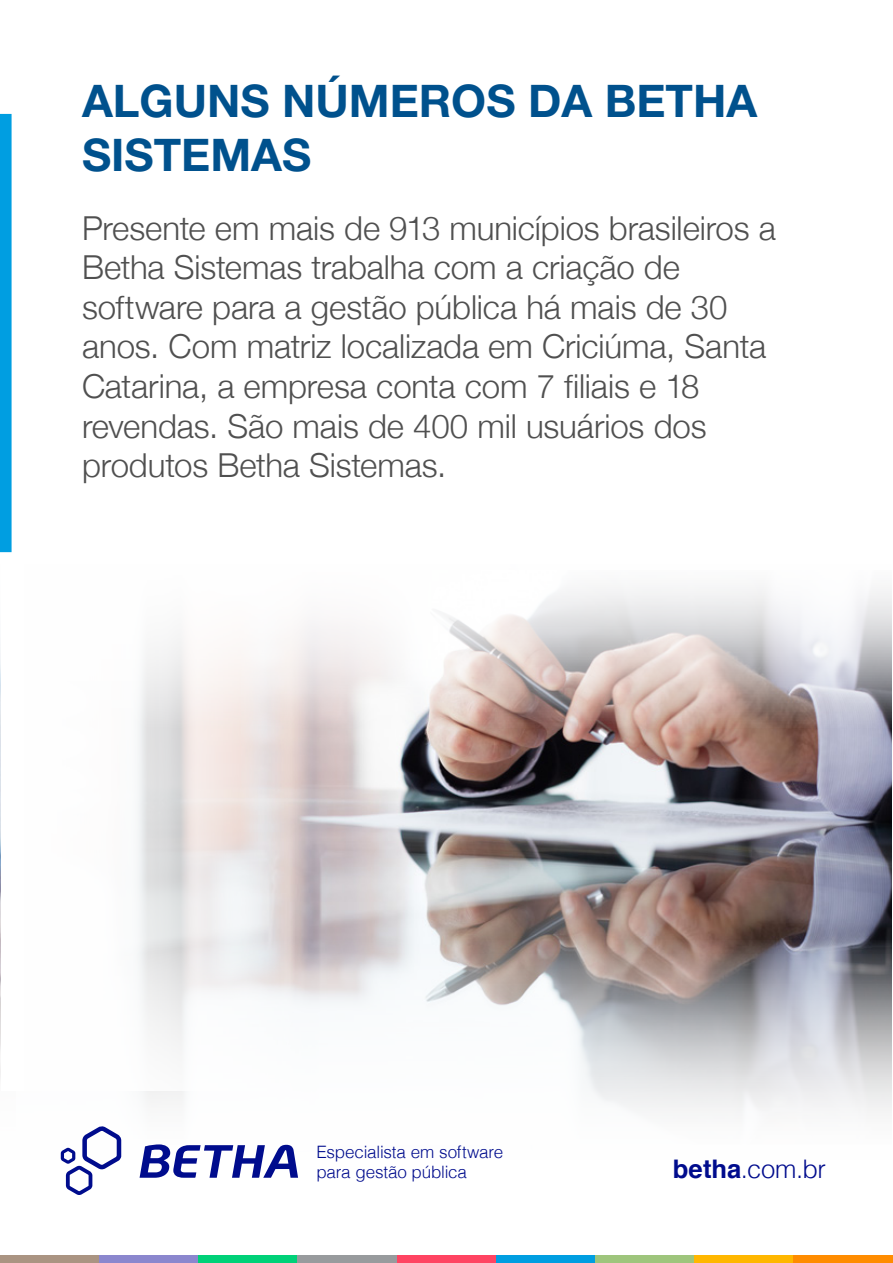
<style>
.page{position:relative;width:893px;height:1263px;background:#fff}
.page>*{position:absolute;margin:0;border:0;box-sizing:border-box;transform-origin:0 0}
.t1{font:700 45px/54px "Helvetica Neue LT Std";color:#00518d}
.t2{font:300 33px/39.6px "Helvetica Neue";letter-spacing:-.005em;color:#505050}
.t3{font:300 25.65px "Helvetica";color:#000c8d}
.t4{font:300 17.1px/20.5px "Helvetica";letter-spacing:-.01em;color:#000c8d}
.s1{font-weight:700}
</style>
<div class="page">
<img style="left:295px;top:728px;width:596px;height:212px">
<svg style="left:137px;top:728px;width:158px;height:212px;background:#e7e2e2"></svg>
<svg style="left:0;top:552px;width:892px;height:176px"></svg>
<svg style="left:0;top:940px;width:892px;height:238px"></svg>
<div style="left:0;top:1255px;width:99px;height:8px;background:#aa9482"></div>
<div style="left:99px;top:1255px;width:99px;height:8px;background:#8b87ce"></div>
<div style="left:198px;top:1255px;width:100px;height:8px;background:#00d178"></div>
<div style="left:298px;top:1255px;width:99px;height:8px;background:#989b9d"></div>
<div style="left:397px;top:1255px;width:99px;height:8px;background:#ff4462"></div>
<div style="left:496px;top:1255px;width:99px;height:8px;background:#009ee1"></div>
<div style="left:595px;top:1255px;width:99px;height:8px;background:#9ec57c"></div>
<div style="left:694px;top:1255px;width:100px;height:8px;background:#ffb700"></div>
<div style="left:794px;top:1255px;width:99px;height:8px;background:#ff8c00"></div>
<div style="left:0;top:114px;width:12px;height:438px;background:#009ee1"></div>
<svg style="left:140px;top:1144px;width:158px;height:34px"></svg>
<svg style="left:61px;top:1126px;width:60px;height:69px"></svg>
<h1 class="t1" style="left:82px;top:73px;width:677px">ALGUNS NÚMEROS DA BETHA<br>SISTEMAS</h1>
<p class="t2" style="left:82px;top:206px;width:695px">Presente em mais de 913 municípios brasileiros a Betha Sistemas trabalha com a criação de software para a gestão pública há mais de 30 anos. Com matriz localizada em Criciúma, Santa Catarina, a empresa conta com 7 filiais e 18 revendas. São mais de 400 mil usuários dos produtos Betha Sistemas.</p>
<p class="t4" style="left:316px;top:1140px;width:188px">Especialista em software para gestão pública</p>
<p class="t3" style="left:673px;top:1147px;width:155px"><span class="s1">betha</span>.com.br</p>
</div>
